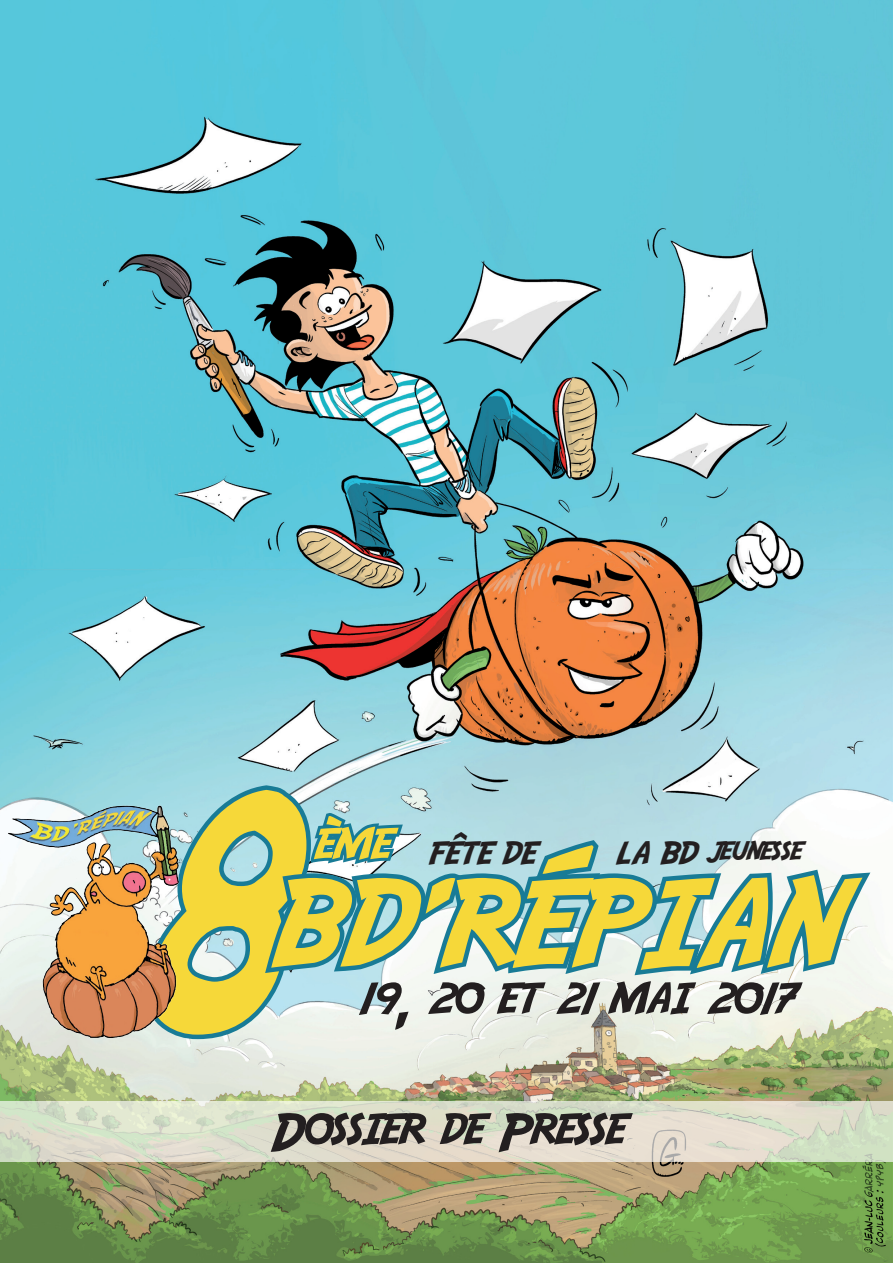
<style>
.page{position:relative;width:893px;height:1263px;background:#fff}
.page>*{position:absolute;margin:0;border:0;box-sizing:border-box;transform-origin:0 0}
.t1{font:421.8px "Adventure";color:#f6d839;scale:.64 1}
.t2{font:120px "Adventure";color:#f6d839}
.t3{font:52.5px "Adventure";color:#231f20}
.t4{font:31.5px "Adventure";color:#231f20}
.s1{font-size:52.5px;color:#f6d839}
</style>
<div class="page">
<img style="left:0;top:0;width:893px;height:1222px">
<img style="left:0;top:1201px;width:758px;height:21px">
<img style="left:0;top:1222px;width:893px;height:41px">
<img style="left:758px;top:1081px;width:125px;height:167px">
<svg style="left:0;top:1101px;width:893px;height:61px;background:#dcddcb"></svg>
<svg style="left:140px;top:781px;width:175px;height:263px;background:#a5cfd8"></svg>
<svg style="left:259px;top:808px;width:619px;height:173px"></svg>
<img style="left:0;top:785px;width:194px;height:268px">
<h1 class="t1" style="left:128px;top:662px;width:228px">8</h1>
<p class="t4" style="left:314px;top:831px;width:224px"><span class="s1">ème</span> FÊTE DE</p>
<p class="t4" style="left:616px;top:831px;width:186px">LA BD jeunesse</p>
<h2 class="t2" style="left:269px;top:842px;width:570px">BD’RÉPIAN</h2>
<p class="t3" style="left:358px;top:966px;width:438px">19, 20 et 21 mai 2017</p>
<p class="t3" style="left:270px;top:1097px;width:354px">Dossier de Presse</p>
</div>
